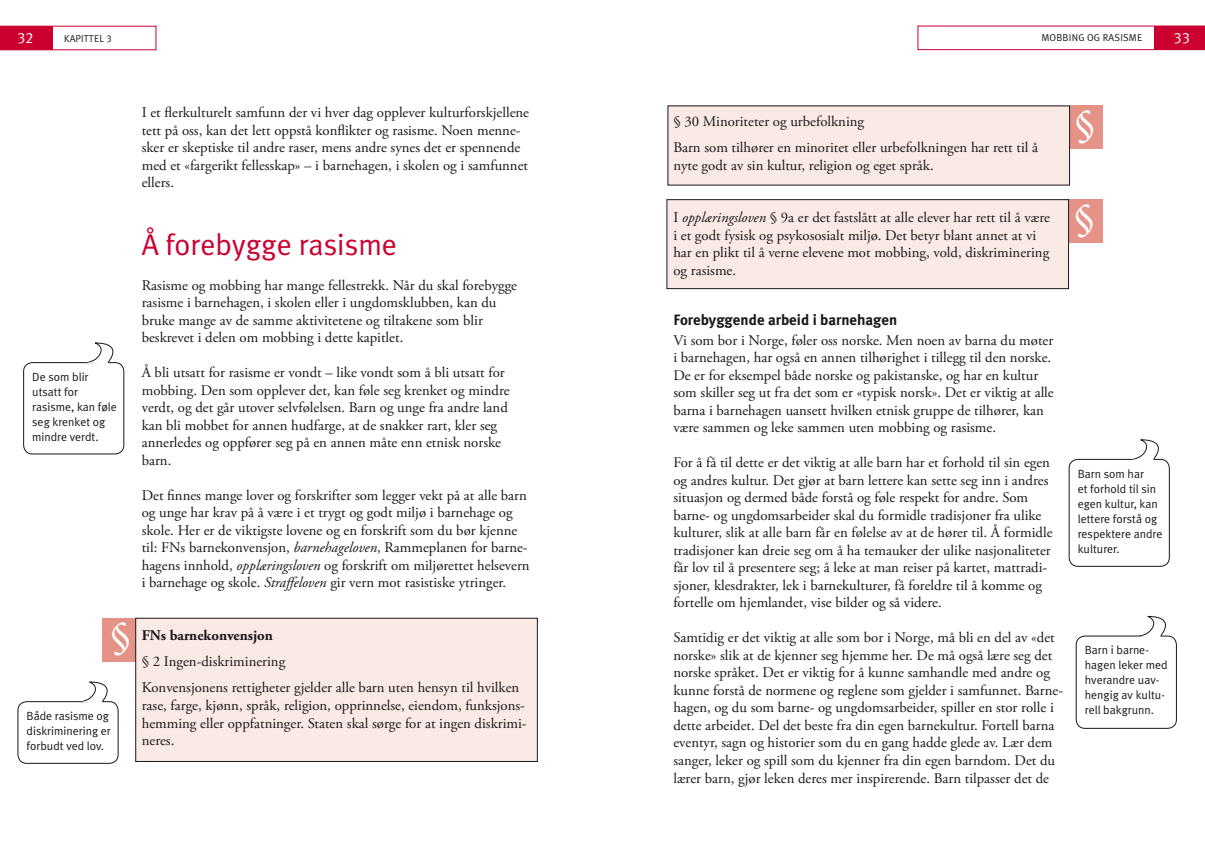
<style>
.page{position:relative;width:1205px;height:851px;background:#fff}
.page>*{position:absolute;margin:0;border:0;box-sizing:border-box;transform-origin:0 0}
.t1{font:45px "Minion Pro";color:#fff}
.t2{font:30px "Meta Plus Normal";color:#cb0030}
.t3{font:700 15px "Meta Plus";color:#1a171b}
.t4{font:15px "Meta Plus Normal Caps";color:#fff}
.t5{font:14.75px/17.5px "Adobe Garamond Pro";color:#1a171b}
.t6{font:700 14.75px "Adobe Garamond Pro";color:#1a171b}
.t7{font:11.88px/15px "Meta Plus Normal";color:#1a171b}
.t8{font:10px "Meta Plus Normal Caps";letter-spacing:.015em;color:#1a171b}
.t9{font:10px "Meta Plus Normal";letter-spacing:.01em;color:#1a171b}
.s1{font-family:"Meta Plus Normal Caps"}
.s2{font-style:italic}
</style>
<div class="page">
<svg style="left:53px;top:26px;width:103px;height:24px"></svg>
<div style="left:0;top:26px;width:53px;height:24px;background:#cb0030"></div>
<svg style="left:918px;top:26px;width:236px;height:24px"></svg>
<div style="left:1154px;top:26px;width:51px;height:24px;background:#cb0030"></div>
<div style="left:1065px;top:199px;width:37px;height:44px;background:#e59386"></div>
<div style="left:667px;top:200px;width:401px;height:88px;background:#faeae5"></div>
<div style="left:666px;top:199px;width:403px;height:90px;border:1px solid #1a171b"></div>
<div style="left:1066px;top:106px;width:37px;height:43px;background:#e59386"></div>
<div style="left:668px;top:106px;width:401px;height:79px;background:#faeae5"></div>
<div style="left:102px;top:618px;width:37px;height:43px;background:#e59386"></div>
<div style="left:136px;top:618px;width:401px;height:143px;background:#faeae5"></div>
<div style="left:135px;top:618px;width:403px;height:143px;border:1px solid #1a171b"></div>
<div style="left:23px;top:362px;width:101px;height:92px;border:1px solid #1a171b;border-radius:9px"></div>
<svg style="left:84px;top:342px;width:37px;height:22px"></svg>
<div style="left:18px;top:701px;width:100px;height:62px;border:1px solid #1a171b;border-radius:9px"></div>
<svg style="left:78px;top:681px;width:37px;height:22px"></svg>
<div style="left:1069px;top:459px;width:100px;height:107px;border:1px solid #1a171b;border-radius:9px"></div>
<svg style="left:1129px;top:439px;width:38px;height:22px"></svg>
<div style="left:1076px;top:635px;width:100px;height:93px;border:1px solid #1a171b;border-radius:9px"></div>
<svg style="left:1136px;top:616px;width:37px;height:21px"></svg>
<p class="t4" style="left:17px;top:29px;width:18px">32</p>
<p class="t9" style="left:64px;top:32px;width:49px">Kapittel <span class="s1">3</span></p>
<p class="t8" style="left:1041px;top:32px;width:102px">MOBBING OG RASISME</p>
<p class="t4" style="left:1174px;top:29px;width:18px">33</p>
<p class="t7" style="left:32px;top:369px;width:86px">De som blir utsatt for rasisme, kan føle seg krenket og mindre verdt.</p>
<h1 class="t1" style="left:110px;top:606px;width:23px">§</h1>
<p class="t7" style="left:27px;top:708px;width:86px">Både rasisme og diskriminering er forbudt ved lov.</p>
<p class="t5" style="left:142px;top:104px;width:389px">I et flerkulturelt samfunn der vi hver dag opplever kulturforskjellene tett på oss, kan det lett oppstå konflikter og rasisme. Noen menne&shy;sker er skeptiske til andre raser, mens andre synes det er spennende med et «fargerikt fellesskap» – i barnehagen, i skolen og i samfunnet ellers.</p>
<h2 class="t2" style="left:142px;top:227px;width:257px">Å forebygge rasisme</h2>
<p class="t5" style="left:142px;top:277px;width:377px">Rasisme og mobbing har mange fellestrekk. Når du skal forebygge rasisme i barnehagen, i skolen eller i ungdomsklubben, kan du bruke mange av de samme aktivitetene og tiltakene som blir beskrevet i delen om mobbing i dette kapitlet.</p>
<p class="t5" style="left:142px;top:364px;width:369px">Å bli utsatt for rasisme er vondt – like vondt som å bli utsatt for mobbing. Den som opplever det, kan føle seg krenket og mindre verdt, og det går utover selvfølelsen. Barn og unge fra andre land kan bli mobbet for annen hudfarge, at de snakker rart, kler seg annerledes og oppfører seg på en annen måte enn etnisk norske barn.</p>
<p class="t5" style="left:142px;top:487px;width:389px">Det finnes mange lover og forskrifter som legger vekt på at alle barn og unge har krav på å være i et trygt og godt miljø i barnehage og skole. Her er de viktigste lovene og en forskrift som du bør kjenne til: FNs barnekonvensjon, <span class="s2">barnehageloven</span>, Rammeplanen for barne&shy;hagens innhold, <span class="s2">opplæringsloven</span> og forskrift om miljørettet helsevern i barnehage og skole. <span class="s2">Straffeloven</span> gir vern mot rasistiske ytringer.</p>
<p class="t6" style="left:142px;top:626px;width:133px">FNs barnekonvensjon</p>
<p class="t5" style="left:142px;top:648px;width:379px;line-height:26.2px">§ 2 Ingen-diskriminering<br>Konvensjonens rettigheter gjelder alle barn uten hensyn til hvilken</p>
<p class="t5" style="left:142px;top:697px;width:386px;text-align:justify">rase, farge, kjønn, språk, religion, opprinnelse, eiendom, funksjons&shy;hemming eller oppfatninger. Staten skal sørge for at ingen diskrimi&shy;neres.</p>
<p class="t5" style="left:673px;top:108px;width:366px;line-height:26.2px">§ 30 Minoriteter og urbefolkning<br>Barn som tilhører en minoritet eller urbefolkningen har rett til å</p>
<p class="t5" style="left:673px;top:157px;width:262px">nyte godt av sin kultur, religion og eget språk.</p>
<p class="t5" style="left:673px;top:209px;width:378px">I <span class="s2">opplæringsloven</span> § 9a er det fastslått at alle elever har rett til å være i et godt fysisk og psykososialt miljø. Det betyr blant annet at vi har en plikt til å verne elevene mot mobbing, vold, diskriminering og rasisme.</p>
<p class="t3" style="left:673px;top:311px;width:225px">Forebyggende arbeid i barnehagen</p>
<p class="t5" style="left:673px;top:332px;width:382px">Vi som bor i Norge, føler oss norske. Men noen av barna du møter i barnehagen, har også en annen tilhørighet i tillegg til den norske.<br>De er for eksempel både norske og pakistanske, og har en kultur som skiller seg ut fra det som er «typisk norsk». Det er viktig at alle barna i barnehagen uansett hvilken etnisk gruppe de tilhører, kan være sammen og leke sammen uten mobbing og rasisme.</p>
<p class="t5" style="left:673px;top:454px;width:381px">For å få til dette er det viktig at alle barn har et forhold til sin egen og andres kultur. Det gjør at barn lettere kan sette seg inn i andres situasjon og dermed både forstå og føle respekt for andre. Som barne- og ungdomsarbeider skal du formidle tradisjoner fra ulike kulturer, slik at alle barn får en følelse av at de hører til. Å formidle tradisjoner kan dreie seg om å ha temauker der ulike nasjonaliteter får lov til å presentere seg; å leke at man reiser på kartet, mattradi&shy;sjoner, klesdrakter, lek i barnekulturer, få foreldre til å komme og fortelle om hjemlandet, vise bilder og så videre.</p>
<p class="t5" style="left:673px;top:629px;width:391px">Samtidig er det viktig at alle som bor i Norge, må bli en del av «det norske» slik at de kjenner seg hjemme her. De må også lære seg det norske språket. Det er viktig for å kunne samhandle med andre og kunne forstå de normene og reglene som gjelder i samfunnet. Barne&shy;hagen, og du som barne- og ungdomsarbeider, spiller en stor rolle i dette arbeidet. Del det beste fra din egen barnekultur. Fortell barna eventyr, sagn og historier som du en gang hadde glede av. Lær dem sanger, leker og spill som du kjenner fra din egen barndom. Det du lærer barn, gjør leken deres mer inspirerende. Barn tilpasser det de</p>
<h1 class="t1" style="left:1074px;top:94px;width:23px">§</h1>
<h1 class="t1" style="left:1073px;top:188px;width:23px">§</h1>
<p class="t7" style="left:1078px;top:466px;width:86px">Barn som har<br>et forhold til sin egen kultur, kan lettere forstå og respektere andre kulturer.</p>
<p class="t7" style="left:1085px;top:642px;width:84px">Barn i barne&shy;hagen leker med hverandre uav&shy;hengig av kultu&shy;rell bakgrunn.</p>
</div>
